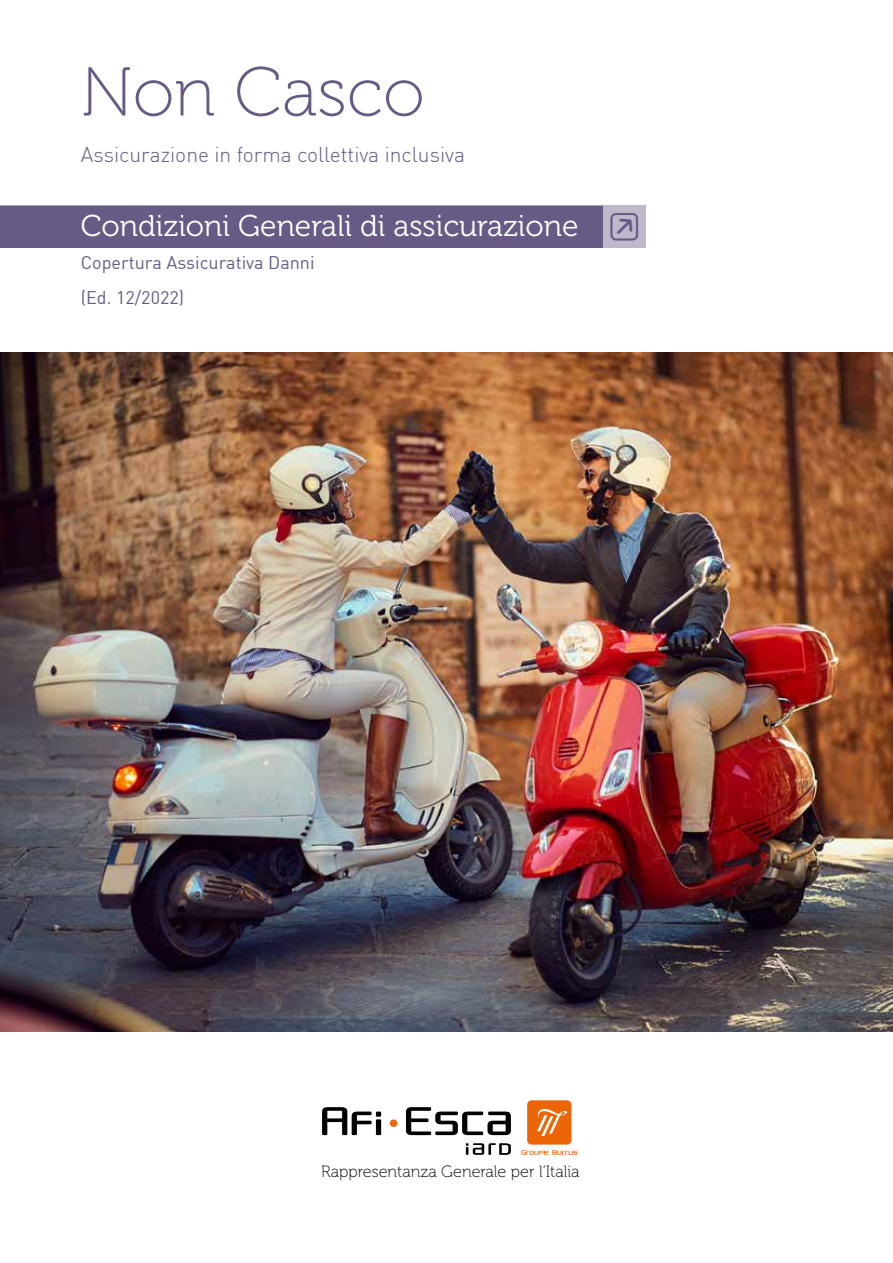
<style>
.page{position:relative;width:893px;height:1263px;background:#fff}
.page>*{position:absolute;margin:0;border:0;box-sizing:border-box;transform-origin:0 0}
.t1{font:69px "Museo 100";color:#675a85}
.t2{font:30px "Museo 300";color:#fff}
.t3{font:300 21px "DIN Pro";color:#675a85}
.t4{font:18px/35px "DIN Bek";color:#675a85}
.t5{font:16.35px "Museo 100";color:#000}
.s1{font-family:"Button Bonus Rounded Positive";font-size:34.5px;color:#675a85}
</style>
<div class="page">
<div style="left:0;top:205px;width:645px;height:43px;background:#675a85"></div>
<div style="left:603px;top:205px;width:42px;height:43px;background:#c0b7cb"></div>
<img style="left:0;top:353px;width:893px;height:678px">
<div style="left:390px;top:1119px;width:7px;height:8px;background:#ec6608;border-radius:50%"></div>
<svg style="left:521px;top:1150px;width:56px;height:5px"></svg>
<div style="left:527px;top:1100px;width:44px;height:44px;background:#ec6608;border-radius:4px"></div>
<svg style="left:537px;top:1109px;width:30px;height:27px"></svg>
<svg style="left:322px;top:1107px;width:59px;height:28px"></svg>
<svg style="left:406px;top:1107px;width:105px;height:28px"></svg>
<svg style="left:466px;top:1143px;width:45px;height:12px"></svg>
<h1 class="t1" style="left:81px;top:55px;width:345px">Non Casco</h1>
<p class="t3" style="left:81px;top:141px;width:386px">Assicurazione in forma collettiva inclusiva</p>
<h2 class="t2" style="left:81px;top:210px;width:562px">Condizioni Generali di assicurazione <span class="s1">W</span></h2>
<p class="t4" style="left:81px;top:245px;width:235px">Copertura Assicurativa Danni (Ed. 12/2022)</p>
<p class="t5" style="left:321px;top:1163px;width:260px">Rappresentanza Generale per l’Italia</p>
</div>
